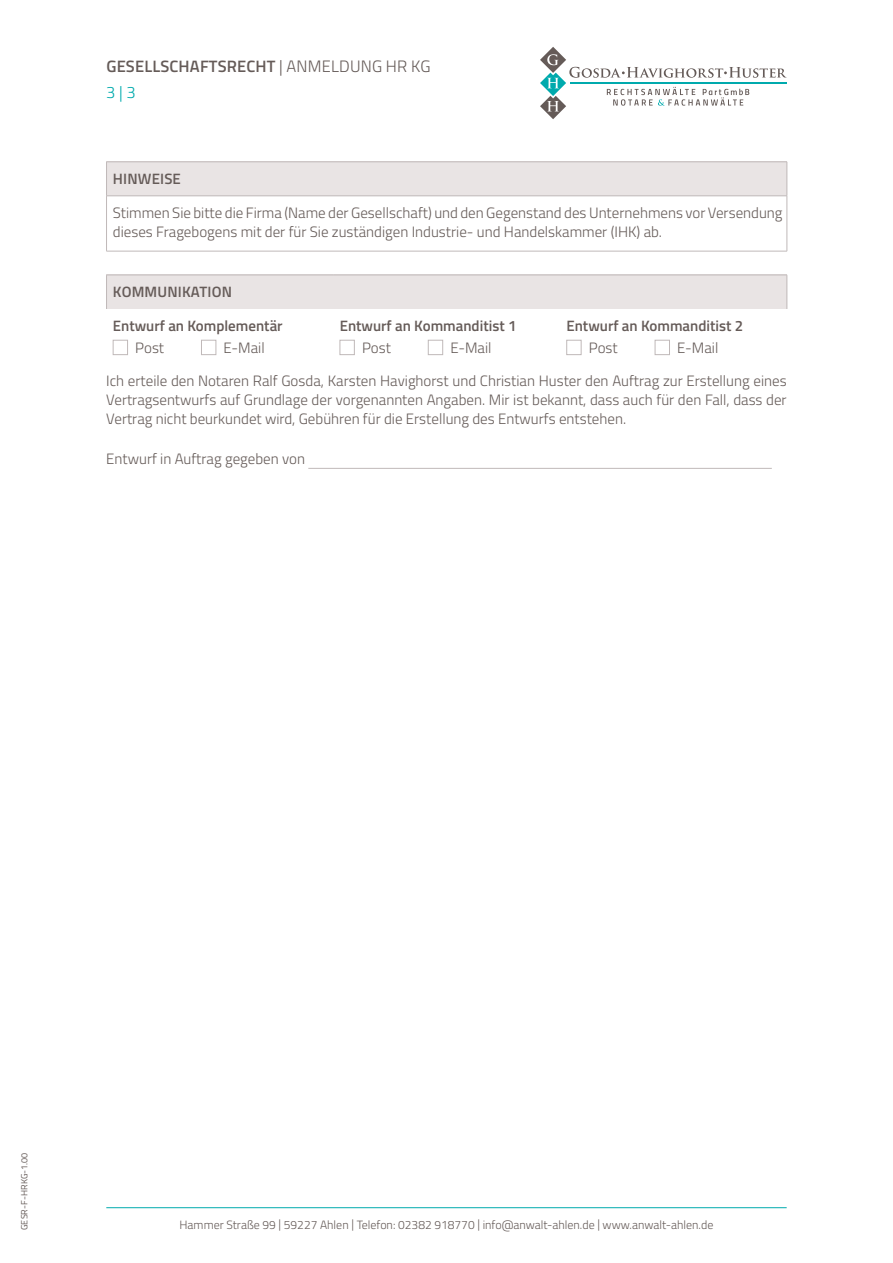
<style>
.page{position:relative;width:893px;height:1263px;background:#fff}
.page>*{position:absolute;margin:0;border:0;box-sizing:border-box;transform-origin:0 0}
.t1{font:600 16.5px "Titillium";letter-spacing:.01em;color:#655b58}
.t2{font:300 16.5px "Titillium";color:#00aaad}
.t3{font:300 15px/19.2px "Titillium";color:#655b58;text-align:justify}
.t4{font:600 15px "Titillium";color:#655b58}
.t5{font:300 12px "Titillium";color:#655b58}
.t6{font:9px "Titillium";letter-spacing:.01em;color:#655b58}
.s1{font-weight:300}
</style>
<div class="page">
<hr style="left:106px;top:1207px;width:681px;height:1px;background:#00aaad">
<svg style="left:540px;top:47px;width:247px;height:72px"></svg>
<hr style="left:308px;top:468px;width:464px;height:1px;background:#c0b9b9">
<div style="left:107px;top:275px;width:680px;height:34px;background:#e9e4e4"></div>
<hr style="left:106px;top:275px;width:227px;height:1px;background:#c0b9b9">
<hr style="left:106px;top:275px;width:1px;height:34px;background:#c0b9b9">
<hr style="left:333px;top:275px;width:227px;height:1px;background:#c0b9b9">
<hr style="left:560px;top:275px;width:227px;height:1px;background:#c0b9b9">
<hr style="left:787px;top:275px;width:1px;height:34px;background:#c0b9b9">
<div style="left:113px;top:340px;width:15px;height:15px;border:1px solid #c0b9b9"></div>
<div style="left:201px;top:340px;width:15px;height:15px;border:1px solid #c0b9b9"></div>
<div style="left:340px;top:340px;width:15px;height:15px;border:1px solid #c0b9b9"></div>
<div style="left:428px;top:340px;width:15px;height:15px;border:1px solid #c0b9b9"></div>
<div style="left:566px;top:340px;width:15px;height:15px;border:1px solid #c0b9b9"></div>
<div style="left:655px;top:340px;width:15px;height:15px;border:1px solid #c0b9b9"></div>
<div style="left:107px;top:162px;width:680px;height:34px;background:#e9e4e4"></div>
<hr style="left:106px;top:196px;width:1px;height:55px;background:#c0b9b9">
<hr style="left:787px;top:196px;width:1px;height:55px;background:#c0b9b9">
<hr style="left:106px;top:251px;width:681px;height:1px;background:#c0b9b9">
<hr style="left:106px;top:162px;width:681px;height:1px;background:#c0b9b9">
<hr style="left:106px;top:162px;width:1px;height:34px;background:#c0b9b9">
<hr style="left:787px;top:162px;width:1px;height:34px;background:#c0b9b9">
<hr style="left:106px;top:196px;width:681px;height:1px;background:#c0b9b9">
<p class="t1" style="left:106px;top:54px;width:326px">GESELLSCHAFTSRECHT <span class="s1">| ANMELDUNG HR KG</span></p>
<p class="t2" style="left:106px;top:80px;width:31px">3 | 3</p>
<p class="t4" style="left:113px;top:168px;width:69px">HINWEISE</p>
<p class="t3" style="left:113px;top:202px;width:671px">Stimmen Sie bitte die Firma (Name der Gesellschaft) und den Gegenstand des Unternehmens vor Versendung dieses Fragebogens mit der für Sie zuständigen Industrie- und Handelskammer (IHK) ab.</p>
<p class="t4" style="left:113px;top:280px;width:120px">KOMMUNIKATION</p>
<p class="t4" style="left:113px;top:314px;width:171px">Entwurf an Komplementär</p>
<p class="t3" style="left:135px;top:338px;width:30px">Post</p>
<p class="t3" style="left:224px;top:338px;width:43px">E-Mail</p>
<p class="t4" style="left:340px;top:314px;width:178px">Entwurf an Kommanditist 1</p>
<p class="t3" style="left:362px;top:338px;width:30px">Post</p>
<p class="t3" style="left:450px;top:338px;width:43px">E-Mail</p>
<p class="t4" style="left:566px;top:314px;width:178px">Entwurf an Kommanditist 2</p>
<p class="t3" style="left:589px;top:338px;width:30px">Post</p>
<p class="t3" style="left:677px;top:338px;width:43px">E-Mail</p>
<p class="t3" style="left:106px;top:370px;width:682px">Ich erteile den Notaren Ralf Gosda, Karsten Havighorst und Christian Huster den Auftrag zur Erstellung eines Vertragsentwurfs auf Grundlage der vorgenannten Angaben. Mir ist bekannt, dass auch für den Fall, dass der Vertrag nicht beurkundet wird, Gebühren für die Erstellung des Entwurfs entstehen.</p>
<p class="t3" style="left:106px;top:449px;width:200px">Entwurf in Auftrag gegeben von</p>
<p class="t6" style="left:18px;top:1230px;width:79px;rotate:-90deg">GESR-F-HRKG-1.00</p>
<p class="t5" style="left:180px;top:1216px;width:535px">Hammer Straße 99 | 59227 Ahlen | Telefon: 02382 918770 | info@anwalt-ahlen.de | www.anwalt-ahlen.de</p>
</div>
